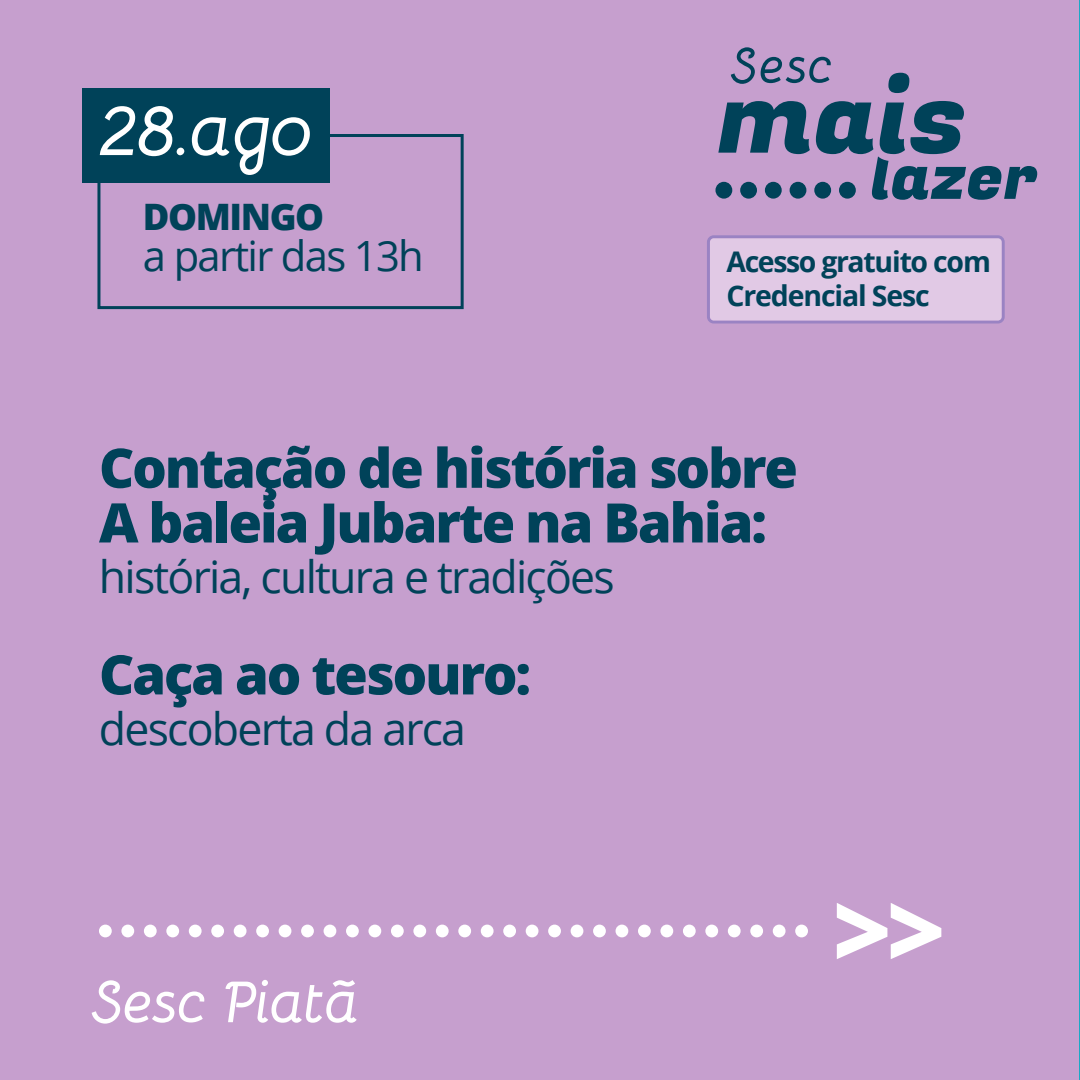
<style>
.page{position:relative;width:1080px;height:1080px;background:#c69fce}
.page>*{position:absolute;margin:0;border:0;box-sizing:border-box;transform-origin:0 0}
.t1{font:italic 700 73.1px "Bellota";color:#fff}
.t2{font:italic 700 59.1px "Bellota";letter-spacing:-.04em;color:#fff}
.t3{font:800 54.5px/54.7px "Open Sans";letter-spacing:-.04em;color:#004259}
.t4{font:44.6px "Open Sans";letter-spacing:-.04em;color:#004259}
.t5{font:41.7px "Open Sans";letter-spacing:-.04em;color:#004259}
.t6{font:800 36.4px "Open Sans";letter-spacing:-.04em;color:#004259}
.t7{font:700 28.4px/34.1px "Open Sans";letter-spacing:-.04em;color:#004259}
</style>
<div class="page">
<svg style="left:888px;top:73px;width:21px;height:20px"></svg>
<svg style="left:718px;top:101px;width:92px;height:53px"></svg>
<div style="left:740px;top:182px;width:17px;height:17px;background:#004259;border-radius:50%"></div>
<div style="left:715px;top:182px;width:17px;height:17px;background:#004259;border-radius:50%"></div>
<div style="left:765px;top:182px;width:17px;height:17px;background:#004259;border-radius:50%"></div>
<div style="left:790px;top:182px;width:16px;height:17px;background:#004259;border-radius:50%"></div>
<svg style="left:814px;top:182px;width:17px;height:17px"></svg>
<svg style="left:816px;top:101px;width:221px;height:99px"></svg>
<svg style="left:731px;top:47px;width:24px;height:37px"></svg>
<svg style="left:761px;top:57px;width:70px;height:26px"></svg>
<div style="left:97px;top:134px;width:367px;height:175px;border:3px solid #004259"></div>
<div style="left:82px;top:88px;width:248px;height:94px;background:#004259"></div>
<svg style="left:837px;top:903px;width:104px;height:56px"></svg>
<div style="left:99px;top:925px;width:13px;height:12px;background:#fff;border-radius:50%"></div>
<div style="left:121px;top:925px;width:13px;height:12px;background:#fff;border-radius:50%"></div>
<div style="left:144px;top:925px;width:13px;height:12px;background:#fff;border-radius:50%"></div>
<div style="left:166px;top:925px;width:13px;height:12px;background:#fff;border-radius:50%"></div>
<div style="left:189px;top:925px;width:13px;height:12px;background:#fff;border-radius:50%"></div>
<div style="left:211px;top:925px;width:13px;height:12px;background:#fff;border-radius:50%"></div>
<div style="left:234px;top:925px;width:13px;height:12px;background:#fff;border-radius:50%"></div>
<div style="left:256px;top:925px;width:13px;height:12px;background:#fff;border-radius:50%"></div>
<div style="left:279px;top:925px;width:12px;height:12px;background:#fff;border-radius:50%"></div>
<div style="left:301px;top:925px;width:13px;height:12px;background:#fff;border-radius:50%"></div>
<div style="left:324px;top:925px;width:12px;height:12px;background:#fff;border-radius:50%"></div>
<div style="left:346px;top:925px;width:13px;height:12px;background:#fff;border-radius:50%"></div>
<div style="left:368px;top:925px;width:13px;height:12px;background:#fff;border-radius:50%"></div>
<div style="left:391px;top:925px;width:13px;height:12px;background:#fff;border-radius:50%"></div>
<div style="left:413px;top:925px;width:13px;height:12px;background:#fff;border-radius:50%"></div>
<div style="left:436px;top:925px;width:13px;height:12px;background:#fff;border-radius:50%"></div>
<div style="left:458px;top:925px;width:13px;height:12px;background:#fff;border-radius:50%"></div>
<div style="left:481px;top:925px;width:13px;height:12px;background:#fff;border-radius:50%"></div>
<div style="left:503px;top:925px;width:13px;height:12px;background:#fff;border-radius:50%"></div>
<div style="left:526px;top:925px;width:12px;height:12px;background:#fff;border-radius:50%"></div>
<div style="left:548px;top:925px;width:13px;height:12px;background:#fff;border-radius:50%"></div>
<div style="left:571px;top:925px;width:12px;height:12px;background:#fff;border-radius:50%"></div>
<div style="left:593px;top:925px;width:13px;height:12px;background:#fff;border-radius:50%"></div>
<div style="left:616px;top:925px;width:12px;height:12px;background:#fff;border-radius:50%"></div>
<div style="left:638px;top:925px;width:13px;height:12px;background:#fff;border-radius:50%"></div>
<div style="left:660px;top:925px;width:13px;height:12px;background:#fff;border-radius:50%"></div>
<div style="left:683px;top:925px;width:13px;height:12px;background:#fff;border-radius:50%"></div>
<div style="left:705px;top:925px;width:13px;height:12px;background:#fff;border-radius:50%"></div>
<div style="left:728px;top:925px;width:13px;height:12px;background:#fff;border-radius:50%"></div>
<div style="left:750px;top:925px;width:13px;height:12px;background:#fff;border-radius:50%"></div>
<div style="left:773px;top:925px;width:13px;height:12px;background:#fff;border-radius:50%"></div>
<div style="left:795px;top:925px;width:13px;height:12px;background:#fff;border-radius:50%"></div>
<div style="left:708px;top:237px;width:295px;height:85px;background:#e1c9e5;border-radius:5px"></div>
<div style="left:707px;top:235px;width:298px;height:89px;border:3px solid #004259;border-radius:5px"></div>
<h1 class="t1" style="left:99px;top:71px;width:217px">28.ago</h1>
<p class="t6" style="left:143px;top:189px;width:183px">DOMINGO</p>
<p class="t5" style="left:143px;top:228px;width:282px">a partir das 13h</p>
<p class="t7" style="left:727px;top:244px;width:266px">Acesso gratuito com<br>Credencial Sesc</p>
<p class="t3" style="left:99px;top:438px;width:701px">Contação de história sobre<br>A baleia Jubarte na Bahia:</p>
<p class="t4" style="left:99px;top:546px;width:517px">história, cultura e tradições</p>
<p class="t3" style="left:99px;top:644px;width:434px">Caça ao tesouro:</p>
<p class="t4" style="left:99px;top:698px;width:369px">descoberta da arca</p>
<p class="t2" style="left:91px;top:954px;width:271px">Sesc Piatã</p>
</div>
